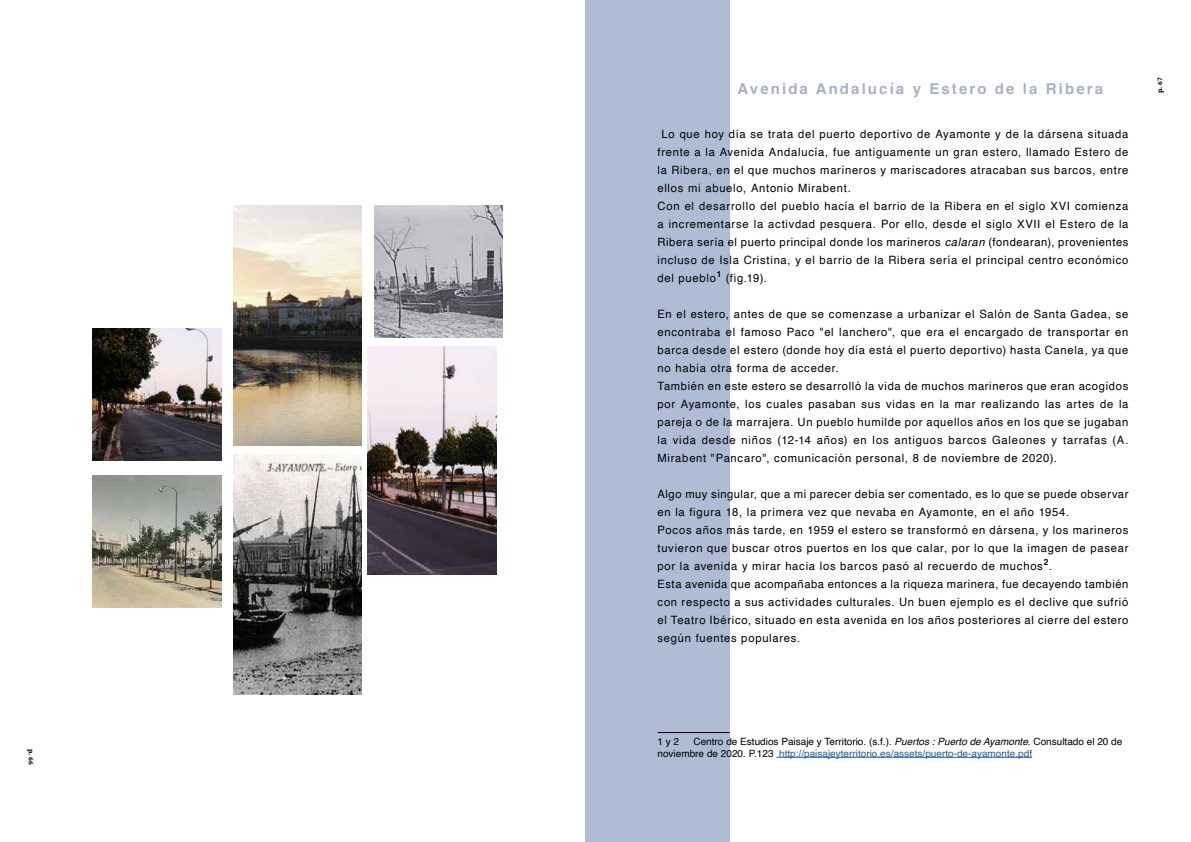
<style>
.page{position:relative;width:1191px;height:842px;background:#fff}
.page>*{position:absolute;margin:0;border:0;box-sizing:border-box;transform-origin:0 0}
.t1{font:700 15px "Helvetica";letter-spacing:.14em;color:#a9b1c7}
.t2{font:11.4px/18px "Helvetica";letter-spacing:.065em;color:#000}
.t3{font:10px/12px "Helvetica";color:#000}
.t4{font:700 7px "Source Serif Pro";color:#000}
.s1{font-style:italic}
.s2{color:#215e9e}
</style>
<div class="page">
<img style="left:233px;top:206px;width:129px;height:240px">
<img style="left:233px;top:455px;width:129px;height:240px">
<img style="left:93px;top:329px;width:128px;height:132px">
<img style="left:368px;top:347px;width:128px;height:228px">
<img style="left:374px;top:206px;width:128px;height:132px">
<img style="left:93px;top:476px;width:128px;height:132px">
<div style="left:585px;top:0;width:144px;height:842px;background:#b0bcd6"></div>
<hr style="left:657px;top:732px;width:72px;height:1px;background:#000">
<hr style="left:776px;top:757px;width:256px;height:1px;background:#215e9e">
<p class="t4" style="left:36px;top:749px;width:17px;rotate:90deg">p. 66</p>
<h1 class="t1" style="left:737px;top:77px;width:367px">Avenida Andalucía y Estero de la Ribera</h1>
<p class="t2" style="left:657px;top:125px;width:472px;text-indent:4px">Lo que hoy día se trata del puerto deportivo de Ayamonte y de la dársena situada frente a la Avenida Andalucía, fue antiguamente un gran estero, llamado Estero de la Ribera, en el que muchos marineros y mariscadores atracaban sus barcos, entre ellos mi abuelo, Antonio Mirabent.<br>Con el desarrollo del pueblo hacía el barrio de la Ribera en el siglo XVI comienza a incrementarse la activdad pesquera. Por ello, desde el siglo XVII el Estero de la Ribera sería el puerto principal donde los marineros <span class="s1">calaran</span> (fondearan), provenientes incluso de Isla Cristina, y el barrio de la Ribera sería el principal centro económico del pueblo<sup>1</sup> (fig.19).</p>
<p class="t2" style="left:657px;top:305px;width:472px">En el estero, antes de que se comenzase a urbanizar el Salón de Santa Gadea, se encontraba el famoso Paco "el lanchero", que era el encargado de transportar en barca desde el estero (donde hoy día está el puerto deportivo) hasta Canela, ya que no había otra forma de acceder.<br>También en este estero se desarrolló la vida de muchos marineros que eran acogidos por Ayamonte, los cuales pasaban sus vidas en la mar realizando las artes de la pareja o de la marrajera. Un pueblo humilde por aquellos años en los que se jugaban la vida desde niños (12-14 años) en los antiguos barcos Galeones y tarrafas (A.<br>Mirabent "Pancaro", comunicación personal, 8 de noviembre de 2020).</p>
<p class="t2" style="left:657px;top:485px;width:472px">Algo muy singular, que a mi parecer debía ser comentado, es lo que se puede observar en la figura 18, la primera vez que nevaba en Ayamonte, en el año 1954.<br>Pocos años más tarde, en 1959 el estero se transformó en dársena, y los marineros tuvieron que buscar otros puertos en los que calar, por lo que la imagen de pasear por la avenida y mirar hacia los barcos pasó al recuerdo de muchos<sup>2</sup>.<br>Esta avenida que acompañaba entonces a la riqueza marinera, fue decayendo también con respecto a sus actividades culturales. Un buen ejemplo es el declive que sufrió el Teatro Ibérico, situado en esta avenida en los años posteriores al cierre del estero según fuentes populares.</p>
<p class="t4" style="left:1155px;top:93px;width:17px;rotate:-90deg">p. 67</p>
<p class="t3" style="left:657px;top:735px;width:466px;text-indent:36px">Centro de Estudios Paisaje y Territorio. (s.f.). <span class="s1">Puertos : Puerto de Ayamonte</span>. Consultado el 20 de noviembre de 2020. P.123 <span class="s2">http://paisajeyterritorio.es/assets/puerto-de-ayamonte.pdf</span></p>
<p class="t3" style="left:657px;top:735px;width:23px">1 y 2</p>
</div>
